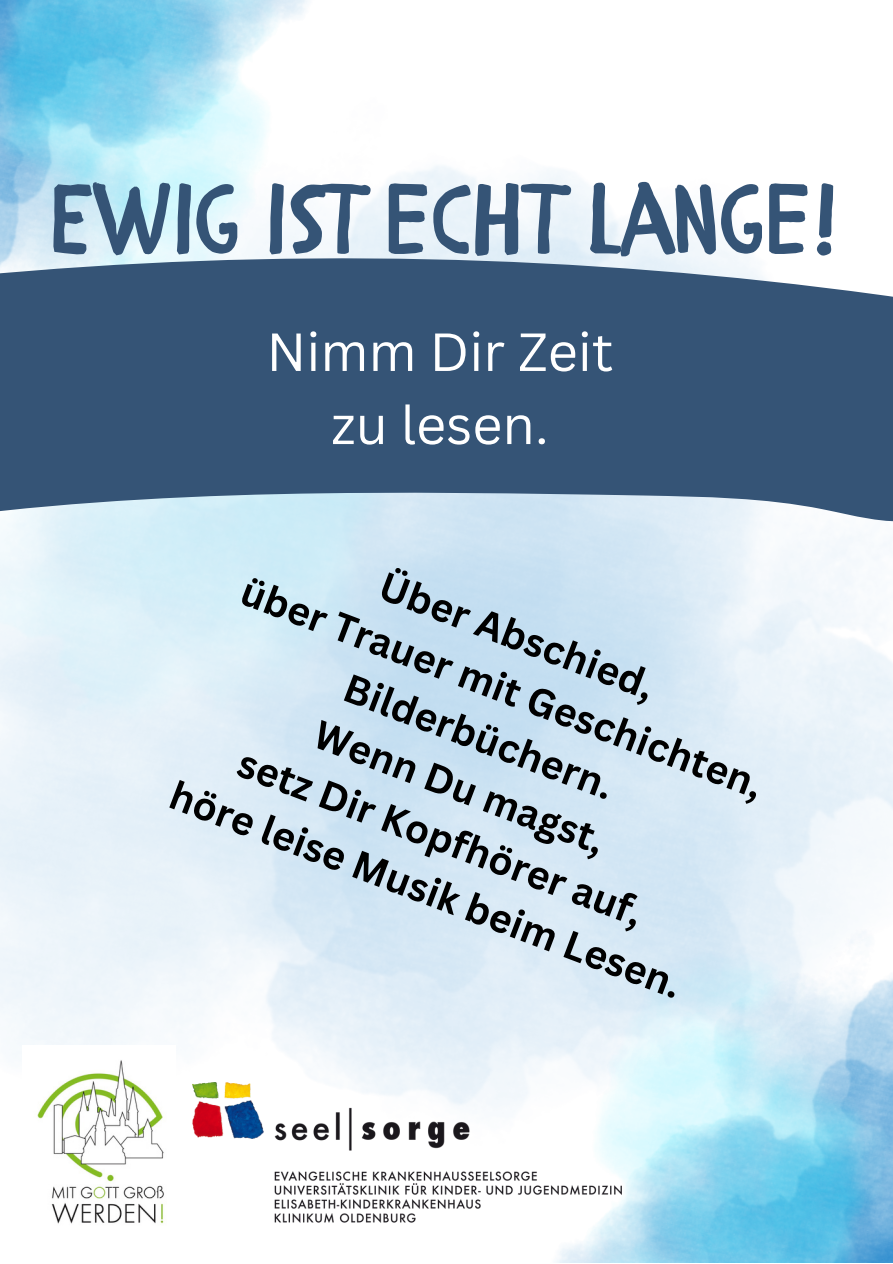
<style>
.page{position:relative;width:893px;height:1264px;background:#fff}
.page>*{position:absolute;margin:0;border:0;box-sizing:border-box;transform-origin:0 0}
.t1{font:99.75px "CHILDRENONE";color:#355476}
.t2{font:52.35px "Canva Sans";color:#fff}
.t3{font:700 39px/54px "Canva Sans";color:#000;text-align:center}
</style>
<div class="page">
<img style="left:0;top:166px;width:892px;height:1057px">
<img style="left:0;top:0;width:391px;height:233px">
<img style="left:471px;top:866px;width:421px;height:396px">
<svg style="left:0;top:233px;width:892px;height:326px;background:#67819c"></svg>
<img style="left:22px;top:1045px;width:153px;height:179px">
<img style="left:193px;top:1082px;width:428px;height:140px">
<p class="t1" style="left:52px;top:132px;width:789px">EWIG IST ECHT LANGE!</p>
<p class="t2" style="left:266px;top:315px;width:348px">Nimm Dir Zeit</p>
<p class="t2" style="left:331px;top:388px;width:219px">zu lesen.</p>
<p class="t3" style="left:391px;top:557px;width:292px;rotate:21deg">Über Abschied,</p>
<p class="t3" style="left:253px;top:562px;width:556px;rotate:21deg">über Trauer mit Geschichten,<br>Bilderbüchern.</p>
<p class="t3" style="left:326px;top:705px;width:309px;rotate:21deg">Wenn Du magst,</p>
<p class="t3" style="left:250px;top:734px;width:431px;rotate:21deg">setz Dir Kopfhörer auf,</p>
<p class="t3" style="left:182px;top:766px;width:545px;rotate:21deg">höre leise Musik beim Lesen.</p>
</div>
